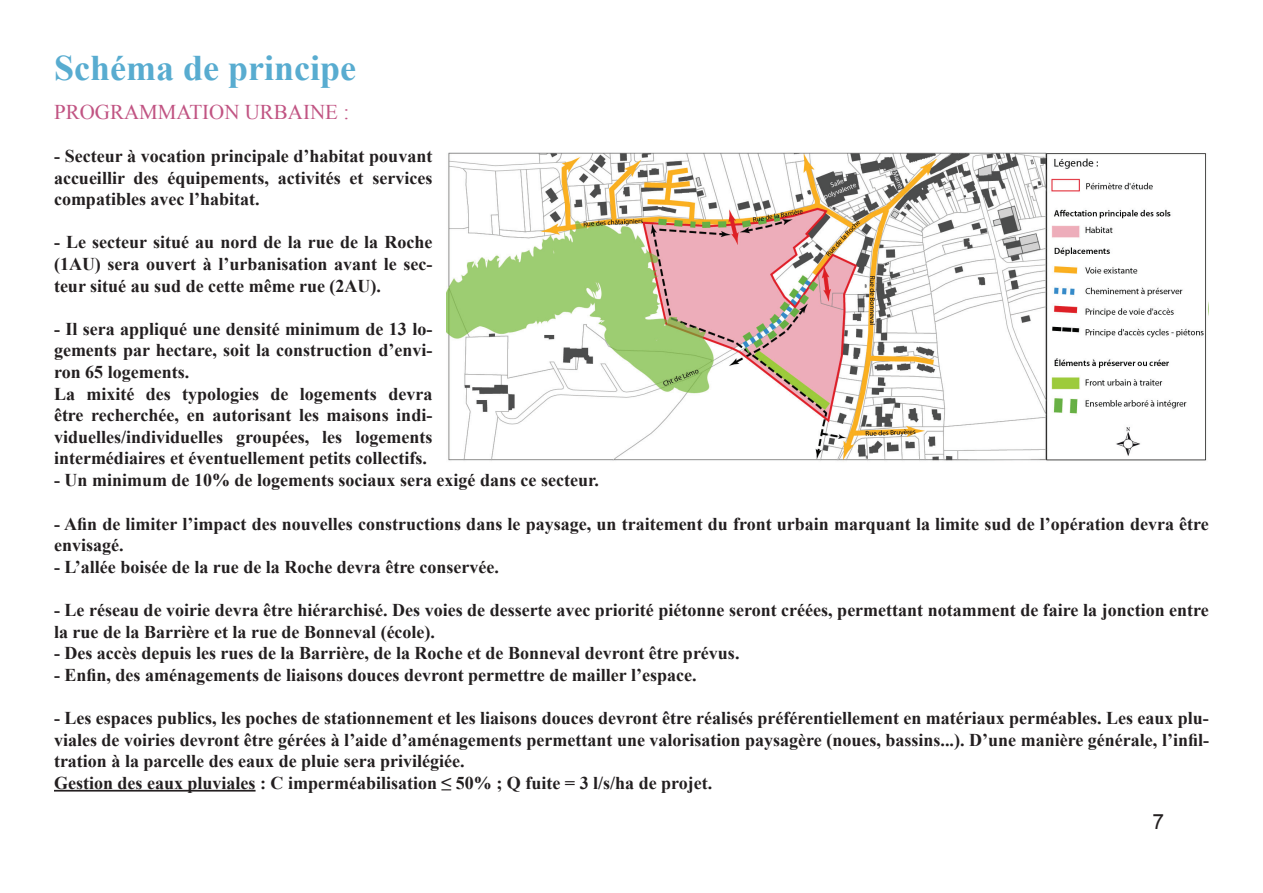
<style>
.page{position:relative;width:1263px;height:893px;background:#fff}
.page>*{position:absolute;margin:0;border:0;box-sizing:border-box;transform-origin:0 0}
.t1{font:700 36px "Times New Roman";color:#58acd0}
.t2{font:21px "Times New Roman";color:#c15483}
.t3{font:21px "Arial";color:#231f20}
.t4{font:700 18px/21.6px "Times New Roman";color:#231f20}
</style>
<div class="page">
<hr style="left:54px;top:790px;width:202px;height:2px;background:#231f20">
<img style="left:447px;top:152px;width:762px;height:309px">
<h1 class="t1" style="left:54px;top:43px;width:304px">Schéma de principe</h1>
<p class="t2" style="left:54px;top:98px;width:297px">PROGRAMMATION URBAINE :</p>
<p class="t4" style="left:54px;top:145px;width:380px;text-align:justify">- Secteur à vocation principale d’habitat pouvant accueillir des équipements, activités et services compatibles avec l’habitat.</p>
<p class="t4" style="left:54px;top:231px;width:380px;text-align:justify">- Le secteur situé au nord de la rue de la Roche (1AU) sera ouvert à l’urbanisation avant le sec&shy;teur situé au sud de cette même rue (2AU).</p>
<p class="t4" style="left:54px;top:317px;width:380px">- Il sera appliqué une densité minimum de 13 lo&shy;gements par hectare, soit la construction d’envi&shy;ron 65 logements.<br>La mixité des typologies de logements devra être recherchée, en autorisant les maisons indi&shy;viduelles/individuelles groupées, les logements intermédiaires et éventuellement petits collectifs.</p>
<p class="t4" style="left:54px;top:469px;width:546px">- Un minimum de 10% de logements sociaux sera exigé dans ce secteur.</p>
<p class="t4" style="left:54px;top:512px;width:1156px">- Afin de limiter l’impact des nouvelles constructions dans le paysage, un traitement du front urbain marquant la limite sud de l’opération devra être envisagé.</p>
<p class="t4" style="left:54px;top:555px;width:446px">- L’allée boisée de la rue de la Roche devra être conservée.</p>
<p class="t4" style="left:54px;top:599px;width:1156px">- Le réseau de voirie devra être hiérarchisé. Des voies de desserte avec priorité piétonne seront créées, permettant notamment de faire la jonction entre la rue de la Barrière et la rue de Bonneval (école).</p>
<p class="t4" style="left:54px;top:642px;width:687px">- Des accès depuis les rues de la Barrière, de la Roche et de Bonneval devront être prévus.</p>
<p class="t4" style="left:54px;top:663px;width:644px">- Enfin, des aménagements de liaisons douces devront permettre de mailler l’espace.</p>
<p class="t4" style="left:54px;top:707px;width:1156px">- Les espaces publics, les poches de stationnement et les liaisons douces devront être réalisés préférentiellement en matériaux perméables. Les eaux plu&shy;viales de voiries devront être gérées à l’aide d’aménagements permettant une valorisation paysagère (noues, bassins...). D’une manière générale, l’infil&shy;tration à la parcelle des eaux de pluie sera privilégiée.<br>Gestion des eaux pluviales : C imperméabilisation ≤ 50% ; Q fuite = 3 l/s/ha de projet.</p>
<p class="t3" style="left:1153px;top:808px;width:13px">7</p>
</div>
